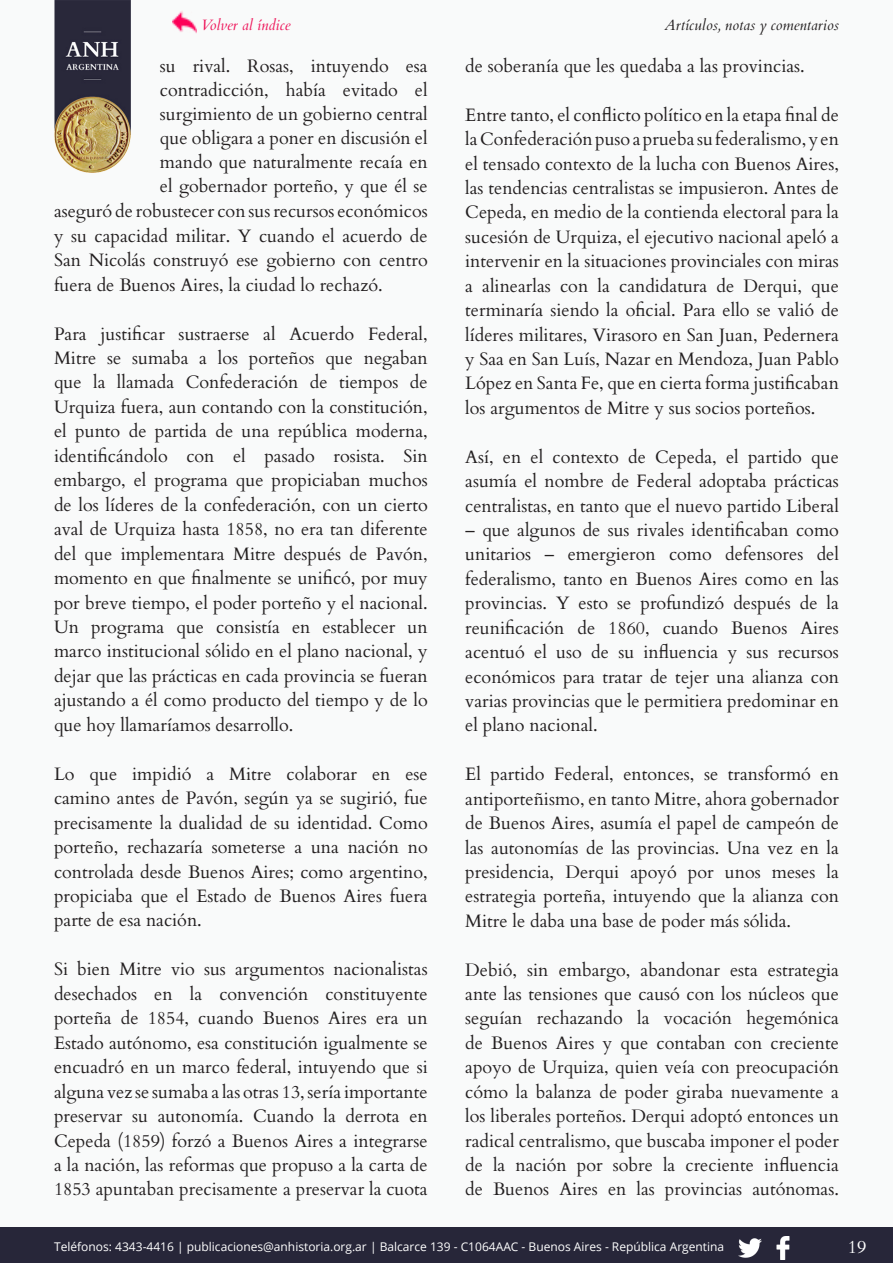
<style>
.page{position:relative;width:893px;height:1263px;background:#f9fafa}
.page>*{position:absolute;margin:0;border:0;box-sizing:border-box;transform-origin:0 0}
.Index_-_Articles_Sty{font:18px/24.5px "Cardo";color:#231f20;text-align:justify}
.t1{font:18px "Cardo";color:#fff}
.t2{font:italic 15px "Cardo";color:#231f20}
.t3{font:italic 15px "Cardo";color:#ee155a}
.t4{font:12px "Open Sans";color:#fff}
</style>
<div class="page">
<div style="left:0;top:1227px;width:893px;height:36px;background:#272639"></div>
<img style="left:54px;top:0;width:77px;height:172px">
<img style="left:776px;top:1236px;width:14px;height:23px">
<img style="left:739px;top:1238px;width:23px;height:20px">
<img style="left:172px;top:11px;width:24px;height:22px">
<p class="t3" style="left:201px;top:16px;width:91px">Volver al índice</p>
<p class="t2" style="left:664px;top:16px;width:176px">Artículos, notas y comentarios</p>
<p class="Index_-_Articles_Sty" style="left:465px;top:53px;width:339px">de soberanía que les quedaba a las provincias.</p>
<p class="Index_-_Articles_Sty" style="left:465px;top:101px;width:375px">Entre tanto, el conflicto político en la etapa final de la Confederación puso a prueba su federalismo, y en el tensado contexto de la lucha con Buenos Aires, las tendencias centralistas se impusieron. Antes de Cepeda, en medio de la contienda electoral para la sucesión de Urquiza, el ejecutivo nacional apeló a intervenir en la situaciones provinciales con miras a alinearlas con la candidatura de Derqui, que terminaría siendo la oficial. Para ello se valió de líderes militares, Virasoro en San Juan, Pedernera y Saa en San Luís, Nazar en Mendoza, Juan Pablo López en Santa Fe, que en cierta forma justificaban los argumentos de Mitre y sus socios porteños.</p>
<p class="Index_-_Articles_Sty" style="left:465px;top:443px;width:375px">Así, en el contexto de Cepeda, el partido que asumía el nombre de Federal adoptaba prácticas centralistas, en tanto que el nuevo partido Liberal</p>
<p class="Index_-_Articles_Sty" style="left:465px;top:517px;width:375px">– que algunos de sus rivales identificaban como unitarios – emergieron como defensores del federalismo, tanto en Buenos Aires como en las provincias. Y esto se profundizó después de la reunificación de 1860, cuando Buenos Aires acentuó el uso de su influencia y sus recursos económicos para tratar de tejer una alianza con varias provincias que le permitiera predominar en el plano nacional.</p>
<p class="Index_-_Articles_Sty" style="left:465px;top:761px;width:375px">El partido Federal, entonces, se transformó en antiporteñismo, en tanto Mitre, ahora gobernador de Buenos Aires, asumía el papel de campeón de las autonomías de las provincias. Una vez en la presidencia, Derqui apoyó por unos meses la estrategia porteña, intuyendo que la alianza con Mitre le daba una base de poder más sólida.</p>
<p class="Index_-_Articles_Sty" style="left:465px;top:956px;width:375px">Debió, sin embargo, abandonar esta estrategia ante las tensiones que causó con los núcleos que seguían rechazando la vocación hegemónica de Buenos Aires y que contaban con creciente apoyo de Urquiza, quien veía con preocupación cómo la balanza de poder giraba nuevamente a los liberales porteños. Derqui adoptó entonces un radical centralismo, que buscaba imponer el poder de la nación por sobre la creciente influencia de Buenos Aires en las provincias autónomas.</p>
<p class="Index_-_Articles_Sty" style="left:160px;top:53px;width:269px;line-height:24px">su rival. Rosas, intuyendo esa contradicción, había evitado el surgimiento de un gobierno central que obligara a poner en discusión el mando que naturalmente recaía en el gobernador porteño, y que él se</p>
<p class="Index_-_Articles_Sty" style="left:54px;top:198px;width:375px">aseguró de robustecer con sus recursos económicos y su capacidad militar. Y cuando el acuerdo de San Nicolás construyó ese gobierno con centro fuera de Buenos Aires, la ciudad lo rechazó.</p>
<p class="Index_-_Articles_Sty" style="left:54px;top:320px;width:375px;text-align:left">Para justificar sustraerse al Acuerdo Federal, Mitre se sumaba a los porteños que negaban que la llamada Confederación de tiempos de Urquiza fuera, aun contando con la constitución, el punto de partida de una república moderna, identificándolo con el pasado rosista. Sin embargo, el programa que propiciaban muchos de los líderes de la confederación, con un cierto aval de Urquiza hasta 1858, no era tan diferente del que implementara Mitre después de Pavón, momento en que finalmente se unificó, por muy por breve tiempo, el poder porteño y el nacional.<br>Un programa que consistía en establecer un marco institucional sólido en el plano nacional, y dejar que las prácticas en cada provincia se fueran ajustando a él como producto del tiempo y de lo que hoy llamaríamos desarrollo.</p>
<p class="Index_-_Articles_Sty" style="left:54px;top:760px;width:375px">Lo que impidió a Mitre colaborar en ese camino antes de Pavón, según ya se sugirió, fue precisamente la dualidad de su identidad. Como porteño, rechazaría someterse a una nación no controlada desde Buenos Aires; como argentino, propiciaba que el Estado de Buenos Aires fuera parte de esa nación.</p>
<p class="Index_-_Articles_Sty" style="left:54px;top:956px;width:375px">Si bien Mitre vio sus argumentos nacionalistas desechados en la convención constituyente porteña de 1854, cuando Buenos Aires era un Estado autónomo, esa constitución igualmente se encuadró en un marco federal, intuyendo que si alguna vez se sumaba a las otras 13, sería importante preservar su autonomía. Cuando la derrota en Cepeda (1859) forzó a Buenos Aires a integrarse a la nación, las reformas que propuso a la carta de 1853 apuntaban precisamente a preservar la cuota</p>
<p class="t4" style="left:54px;top:1238px;width:672px">Teléfonos: 4343-4416 | publicaciones@anhistoria.org.ar | Balcarce 139 - C1064AAC - Buenos Aires - República Argentina</p>
<p class="t1" style="left:848px;top:1232px;width:20px">19</p>
</div>
